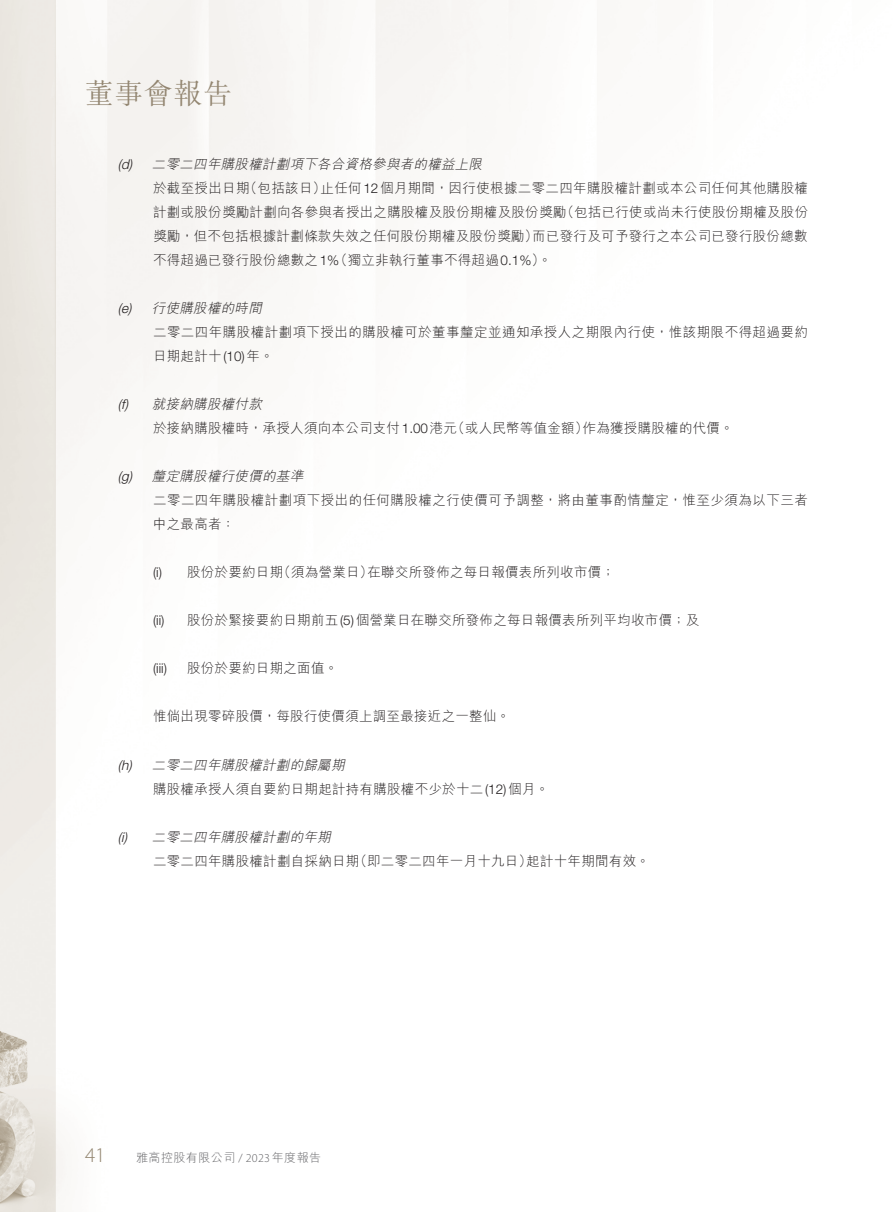
<style>
.page{position:relative;width:893px;height:1212px;background:#fff}
.page>*{position:absolute;margin:0;border:0;box-sizing:border-box;transform-origin:0 0}
.t1{font:300 28.5px "M Sung HK";letter-spacing:.04em;color:#938671}
.t2{font:300 21px "Myriad Pro";color:#938671}
._00_txt{font:300 13.5px/24px "M Hei HK";letter-spacing:.02em;color:#231f20}
._03_H3{font:italic 300 13.5px "M Hei HK";color:#231f20}
._03_H3-2{font:italic 300 13.5px "Helvetica Neue LT Std";color:#231f20}
._00_txt-2{font:300 13.5px "Helvetica Neue LT Std";color:#231f20}
.t3{font:300 12px "M Hei HK";letter-spacing:.04em;color:#636366}
.s1{font-family:"Helvetica Neue LT Std"}
.s2{font-family:"Myriad Pro"}
</style>
<div class="page">
<img style="left:0;top:0;width:520px;height:1212px">
<h1 class="t1" style="left:85px;top:73px;width:149px">董事會報告</h1>
<p class="_03_H3-2" style="left:118px;top:156px;width:16px">) d(</p>
<p class="_03_H3-2" style="left:118px;top:300px;width:15px">) e(</p>
<p class="_03_H3-2" style="left:118px;top:396px;width:12px">) f(</p>
<p class="_03_H3-2" style="left:118px;top:468px;width:16px">) g(</p>
<p class="_03_H3-2" style="left:118px;top:756px;width:15px">) h(</p>
<p class="_03_H3-2" style="left:118px;top:828px;width:11px">) i(</p>
<p class="_03_H3" style="left:152px;top:158px;width:335px">二零二四年購股權計劃項下各合資格參與者的權益上限</p>
<p class="_00_txt" style="left:244px;top:176px;width:84px">（包括該日）</p>
<p class="_00_txt" style="left:153px;top:176px;width:98px">於截至授出日期</p>
<p class="_00_txt" style="left:320px;top:176px;width:489px">止任何<span class="s1">12</span>個月期間，因行使根據二零二四年購股權計劃或本公司任何其他購股權</p>
<p class="_00_txt" style="left:532px;top:200px;width:277px;text-indent:-379px">計劃或股份獎勵計劃向各參與者授出之購股權及股份期權及股份獎勵<br>而已發行及可予發行之本公司已發行股份總數</p>
<p class="_00_txt" style="left:561px;top:200px;width:249px">（包括已行使或尚未行使股份期權及股份</p>
<p class="_00_txt" style="left:334px;top:224px;width:219px;text-indent:-181px">獎勵，但不包括根據計劃條款失效之任何股份期權及股份獎勵）（獨立非執行董事不得超過<span class="s1">0.1%</span> 。(</p>
<p class="_00_txt" style="left:153px;top:248px;width:188px">不得超過已發行股份總數之<span class="s1">1%</span></p>
<p class="_03_H3" style="left:152px;top:302px;width:114px">行使購股權的時間</p>
<p class="_00_txt" style="left:153px;top:320px;width:656px">二零二四年購股權計劃項下授出的購股權可於董事釐定並通知承授人之期限內行使，惟該期限不得超過要約日期起計十<span class="s1">(10</span> 年<span class="s1">)</span> 。</p>
<p class="_03_H3" style="left:152px;top:398px;width:114px">就接納購股權付款</p>
<p class="_00_txt" style="left:153px;top:416px;width:305px">於接納購股權時，承授人須向本公司支付<span class="s1">1.00</span>港元</p>
<p class="_03_H3" style="left:152px;top:470px;width:156px">釐定購股權行使價的基準</p>
<p class="_00_txt" style="left:451px;top:416px;width:138px">（或人民幣等值金額）</p>
<p class="_00_txt" style="left:583px;top:416px;width:152px">作為獲授購股權的代價。</p>
<p class="_00_txt" style="left:153px;top:488px;width:656px">二零二四年購股權計劃項下授出的任何購股權之行使價可予調整，將由董事酌情釐定，惟至少須為以下三者中之最高者：</p>
<p class="_00_txt" style="left:367px;top:560px;width:249px">在聯交所發佈之每日報價表所列收市價;</p>
<p class="_00_txt" style="left:278px;top:560px;width:97px">（須為營業日）</p>
<p class="_00_txt" style="left:187px;top:560px;width:98px">股份於要約日期</p>
<p class="_00_txt-2" style="left:153px;top:564px;width:11px">)i(</p>
<p class="_00_txt-2" style="left:153px;top:612px;width:13px">)i i(</p>
<p class="_00_txt" style="left:187px;top:608px;width:514px">股份於緊接要約日期前五 <span class="s1">)5(</span> 個營業日在聯交所發佈之每日報價表所列平均收市價；及</p>
<p class="_00_txt" style="left:187px;top:656px;width:152px">股份於要約日期之面值。</p>
<p class="_00_txt-2" style="left:153px;top:660px;width:15px">( )iii</p>
<p class="_00_txt" style="left:153px;top:704px;width:358px">惟倘出現零碎股價，每股行使價須上調至最接近之一整仙。</p>
<p class="_03_H3" style="left:152px;top:758px;width:197px">二零二四年購股權計劃的歸屬期</p>
<p class="_00_txt" style="left:153px;top:776px;width:397px">購股權承授人須自要約日期起計持有購股權不少於十二<span class="s1">(12)</span>個月。</p>
<p class="_03_H3" style="left:152px;top:830px;width:183px">二零二四年購股權計劃的年期</p>
<p class="_00_txt" style="left:354px;top:848px;width:180px">（即二零二四年一月十九日）</p>
<p class="_00_txt" style="left:526px;top:848px;width:125px">起計十年期間有效。</p>
<p class="_00_txt" style="left:153px;top:848px;width:208px">二零二四年購股權計劃自採納日期</p>
<h2 class="t2" style="left:85px;top:1142px;width:22px">41</h2>
<p class="t3" style="left:136px;top:1151px;width:187px">雅高控股有限公司 <span class="s2">/ 2023</span>年度報告</p>
</div>
